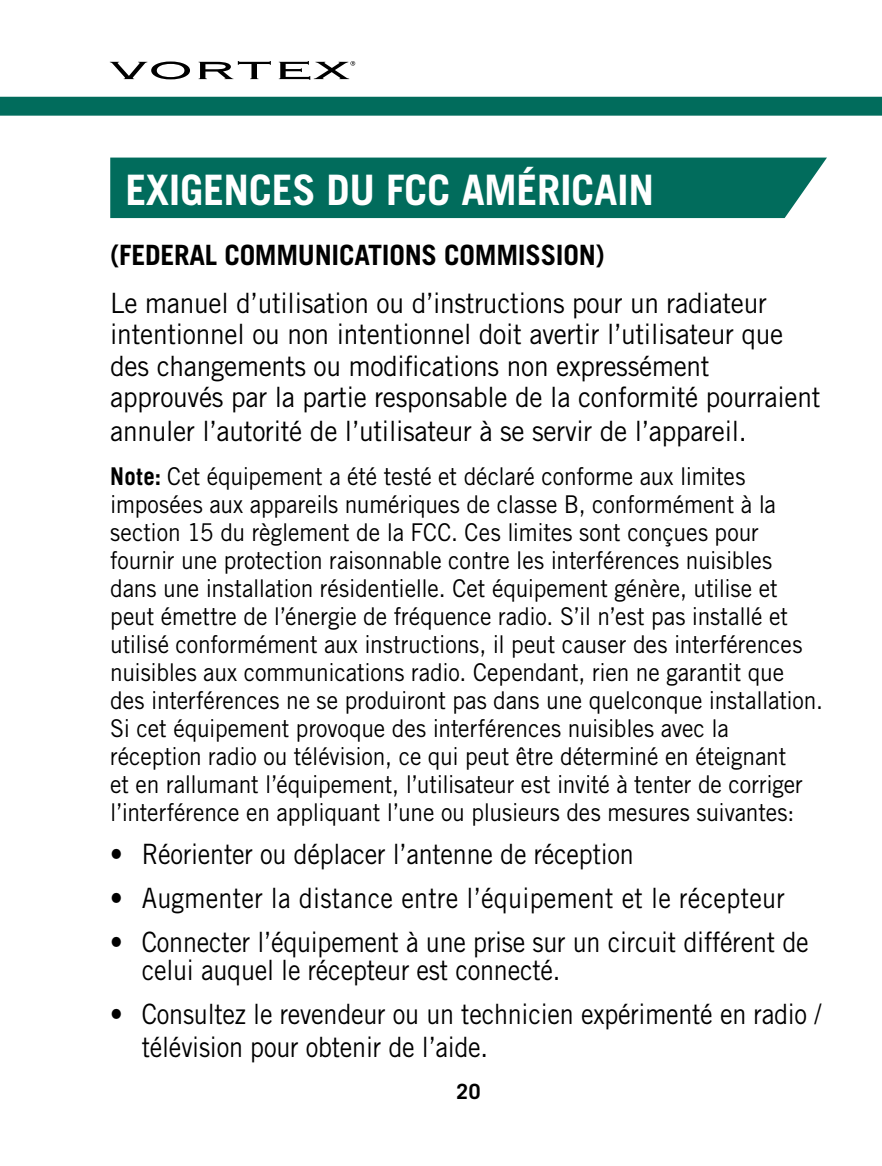
<style>
.page{position:relative;width:882px;height:1166px;background:#fff}
.page>*{position:absolute;margin:0;border:0;box-sizing:border-box;transform-origin:0 0}
.t1{font:700 42px "Trade Gothic LT Std";letter-spacing:-.01em;color:#fff}
.t2{font:28px/31.8px "Trade Gothic LT Std";letter-spacing:-.01em;color:#000;scale:.94 1}
.t3{font:28px/28px "Trade Gothic LT Std";letter-spacing:-.01em;color:#000;scale:.9 1}
.t4{font:28px "Trade Gothic LT Std";letter-spacing:.01em;color:#000;scale:.9 1}
.t5{font:700 28px "Trade Gothic LT Std";letter-spacing:-.01em;color:#000}
.t6{font:24.5px/28px "Trade Gothic LT Std";letter-spacing:-.005em;color:#000;scale:.93 1}
.t7{font:700 21px "Trade Gothic LT Std";color:#000}
.s1{font-weight:700}
</style>
<div class="page">
<div style="left:0;top:97px;width:882px;height:19px;background:#016c5c"></div>
<svg style="left:110px;top:61px;width:245px;height:19px"></svg>
<div style="left:110px;top:158px;width:717px;height:60px;background:#016c5c"></div>
<h1 class="t1" style="left:125px;top:167px;width:530px">EXIGENCES DU FCC AMÉRICAIN</h1>
<p class="t5" style="left:110px;top:240px;width:496px">(FEDERAL COMMUNICATIONS COMMISSION)</p>
<p class="t2" style="left:110px;top:287px;width:757px">Le manuel d’utilisation ou d’instructions pour un radiateur intentionnel ou non intentionnel doit avertir l’utilisateur que des changements ou modifications non expressément approuvés par la partie responsable de la conformité pourraient annuler l’autorité de l’utilisateur à se servir de l’appareil.</p>
<p class="t6" style="left:110px;top:462px;width:768px"><span class="s1">Note:</span> Cet équipement a été testé et déclaré conforme aux limites imposées aux appareils numériques de classe B, conformément à la section 15 du règlement de la FCC. Ces limites sont conçues pour fournir une protection raisonnable contre les interférences nuisibles dans une installation résidentielle. Cet équipement génère, utilise et peut émettre de l’énergie de fréquence radio. S’il n’est pas installé et utilisé conformément aux instructions, il peut causer des interférences nuisibles aux communications radio. Cependant, rien ne garantit que des interférences ne se produiront pas dans une quelconque installation.<br>Si cet équipement provoque des interférences nuisibles avec la réception radio ou télévision, ce qui peut être déterminé en éteignant<br>et en rallumant l’équipement, l’utilisateur est invité à tenter de corriger l’interférence en appliquant l’une ou plusieurs des mesures suivantes:</p>
<p class="t3" style="left:110px;top:841px;width:583px">• Réorienter ou déplacer l’antenne de réception</p>
<p class="t4" style="left:110px;top:883px;width:751px">• Augmenter la distance entre l’équipement et le récepteur</p>
<p class="t3" style="left:142px;top:928px;width:743px;text-indent:-31px">• Connecter l’équipement à une prise sur un circuit différent de celui auquel le récepteur est connecté.</p>
<p class="t3" style="left:142px;top:997px;width:757px;line-height:33.6px;text-indent:-31px">• Consultez le revendeur ou un technicien expérimenté en radio / télévision pour obtenir de l’aide.</p>
<p class="t7" style="left:457px;top:1079px;width:26px">20</p>
</div>
